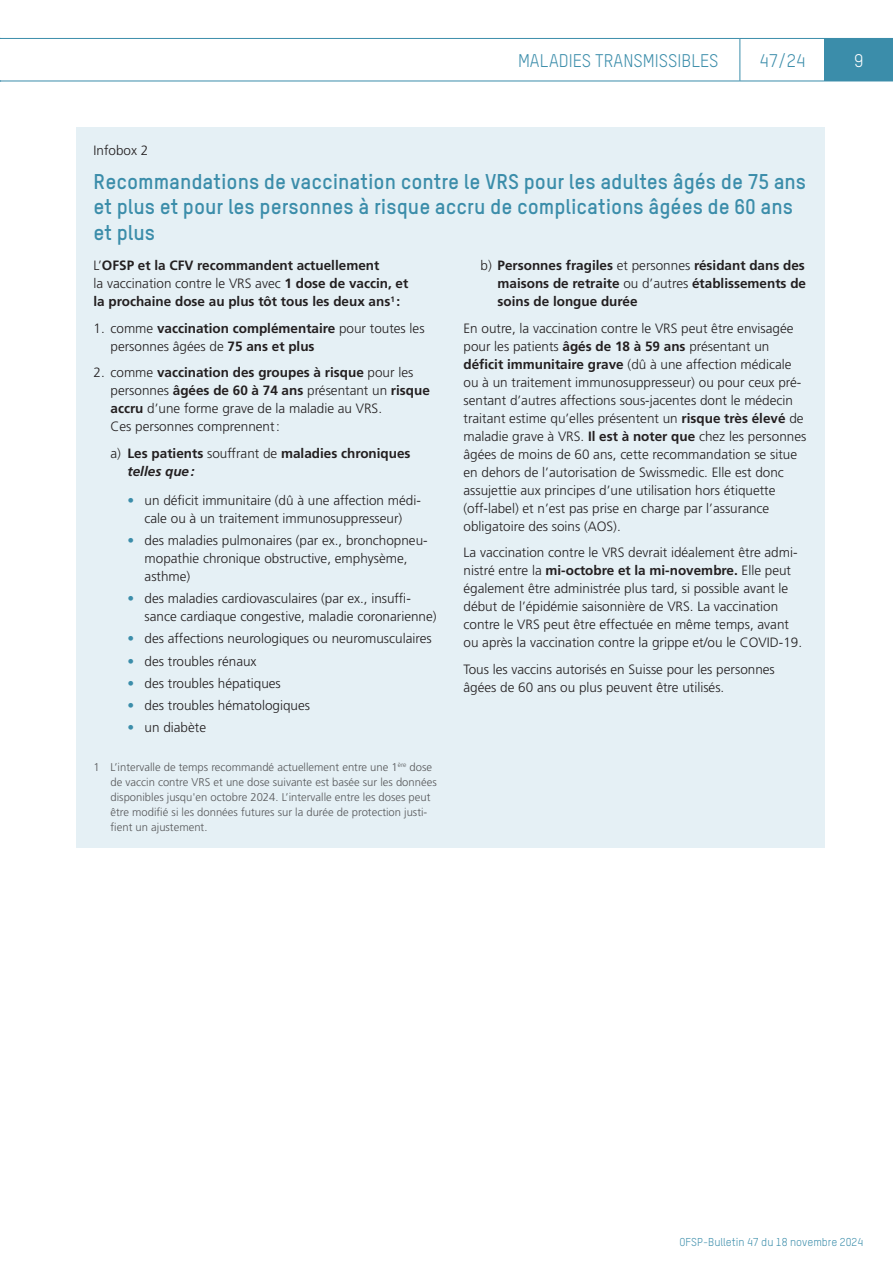
<style>
.page{position:relative;width:893px;height:1263px;background:#fff}
.page>*{position:absolute;margin:0;border:0;box-sizing:border-box;transform-origin:0 0}
.t1{font:700 21px/25.5px "TSTAR";color:#3b8daa}
.t2{font:18px "TSTAR";color:#3b8daa}
.t3{font:18px "TSTAR";color:#fff}
.t4{font:300 13.5px/18px "Frutiger LT Std";color:#231f20}
.t5{font:700 13.5px/18px "Frutiger LT Std";color:#231f20}
.t6{font:300 11.25px/15px "Frutiger LT Std";color:#57585a}
.t7{font:11.25px "TSTAR";color:#3b8daa}
.s1{font-weight:300}
.s2{font-weight:700}
.s3{font-style:italic}
.s4{color:#3b8daa}
</style>
<div class="page">
<div style="left:825px;top:38px;width:68px;height:43px;background:#3b8daa"></div>
<hr style="left:0;top:38px;width:740px;height:1px;background:#3b8daa">
<hr style="left:740px;top:38px;width:85px;height:1px;background:#3b8daa">
<hr style="left:740px;top:39px;width:1px;height:42px;background:#3b8daa">
<hr style="left:0;top:81px;width:740px;height:1px;background:#3b8daa">
<hr style="left:740px;top:81px;width:85px;height:1px;background:#3b8daa">
<hr style="left:825px;top:81px;width:68px;height:1px;background:#3b8daa">
<div style="left:77px;top:128px;width:748px;height:720px;background:#e5f0f5"></div>
<h2 class="t2" style="left:518px;top:49px;width:202px">MALADIES TRANSMISSIBLES</h2>
<h2 class="t2" style="left:759px;top:49px;width:48px">47/24</h2>
<h2 class="t3" style="left:854px;top:49px;width:11px">9</h2>
<p class="t4" style="left:94px;top:141px;width:56px">Infobox 2</p>
<h1 class="t1" style="left:94px;top:168px;width:714px">Recommandations de vaccination contre le VRS pour les adultes âgés de 75 ans et plus et pour les personnes à risque accru de complications âgées de 60 ans et plus</h1>
<p class="t5" style="left:94px;top:257px;width:316px"><span class="s1">L’</span>OFSP et la CFV recommandent actuellement<br><span class="s1">la vaccination contre le VRS avec</span> 1 dose de vaccin, et la prochaine dose au plus tôt tous les deux ans<sup>1</sup> :</p>
<p class="t4" style="left:111px;top:319px;width:316px;text-indent:-17px">1. comme <span class="s2">vaccination complémentaire</span> pour toutes les personnes âgées de <span class="s2">75 ans et plus</span></p>
<p class="t4" style="left:111px;top:364px;width:321px;text-indent:-17px">2. comme <span class="s2">vaccination des groupes à risque</span> pour les personnes <span class="s2">âgées de 60 à 74 ans</span> présentant un <span class="s2">risque accru</span> d’une forme grave de la maladie au VRS.<br>Ces personnes comprennent:</p>
<p class="t5" style="left:128px;top:444px;width:285px;text-indent:-17px"><span class="s1">a)</span> Les patients <span class="s1">souffrant de</span> maladies chroniques <span class="s3">telles que:</span></p>
<p class="t4" style="left:128px;top:491px;width:295px;text-align:center"><span class="s4">•</span> un déficit immunitaire (dû à une affection médi&shy;cale ou à un traitement immunosuppresseur)</p>
<p class="t4" style="left:145px;top:531px;width:285px;text-indent:-17px"><span class="s4">•</span> des maladies pulmonaires (par ex., bronchopneu&shy;mopathie chronique obstructive, emphysème, asthme)</p>
<p class="t4" style="left:145px;top:590px;width:294px;text-indent:-17px"><span class="s4">•</span> des maladies cardiovasculaires (par ex., insuffi&shy;sance cardiaque congestive, maladie coronarienne)</p>
<p class="t4" style="left:128px;top:630px;width:306px"><span class="s4">•</span> des affections neurologiques ou neuromusculaires</p>
<p class="t4" style="left:128px;top:652px;width:131px"><span class="s4">•</span> des troubles rénaux</p>
<p class="t4" style="left:128px;top:674px;width:155px"><span class="s4">•</span> des troubles hépatiques</p>
<p class="t4" style="left:128px;top:697px;width:184px"><span class="s4">•</span> des troubles hématologiques</p>
<p class="t4" style="left:128px;top:719px;width:80px"><span class="s4">•</span> un diabète</p>
<p class="t6" style="left:111px;top:759px;width:328px;text-indent:-17px">1 L’intervalle de temps recommandé actuellement entre une 1<sup>ère</sup> dose de vaccin contre VRS et une dose suivante est basée sur les données disponibles jusqu'en octobre 2024. L’intervalle entre les doses peut être modifié si les données futures sur la durée de protection justi&shy;fient un ajustement.</p>
<p class="t5" style="left:497px;top:257px;width:310px;text-align:justify;text-indent:-17px"><span class="s1">b)</span> Personnes fragiles <span class="s1">et personnes</span> résidant dans des maisons de retraite <span class="s1">ou d’autres</span> établissements de soins de longue durée</p>
<p class="t4" style="left:463px;top:319px;width:344px">En outre, la vaccination contre le VRS peut être envisagée pour les patients <span class="s2">âgés de 18 à 59 ans</span> présentant un <span class="s2">déficit immunitaire grave</span> (dû à une affection médicale ou à un traitement immunosuppresseur) ou pour ceux pré&shy;sentant d’autres affections sous-jacentes dont le médecin traitant estime qu’elles présentent un <span class="s2">risque très élevé</span> de maladie grave à VRS. <span class="s2">Il est à noter que</span> chez les personnes âgées de moins de 60 ans, cette recommandation se situe en dehors de l’autorisation de Swissmedic. Elle est donc assujettie aux principes d’une utilisation hors étiquette (off-label) et n’est pas prise en charge par l’assurance obligatoire des soins (AOS).</p>
<p class="t4" style="left:463px;top:544px;width:340px">La vaccination contre le VRS devrait idéalement être admi&shy;nistré entre la <span class="s2">mi-octobre et la mi-novembre.</span> Elle peut également être administrée plus tard, si possible avant le début de l’épidémie saisonnière de VRS. La vaccination contre le VRS peut être effectuée en même temps, avant ou après la vaccination contre la grippe et/ou le COVID-19.</p>
<p class="t4" style="left:463px;top:660px;width:313px">Tous les vaccins autorisés en Suisse pour les personnes âgées de 60 ans ou plus peuvent être utilisés.</p>
<p class="t7" style="left:680px;top:1235px;width:185px">OFSP-Bulletin 47 du 18 novembre 2024</p>
</div>
